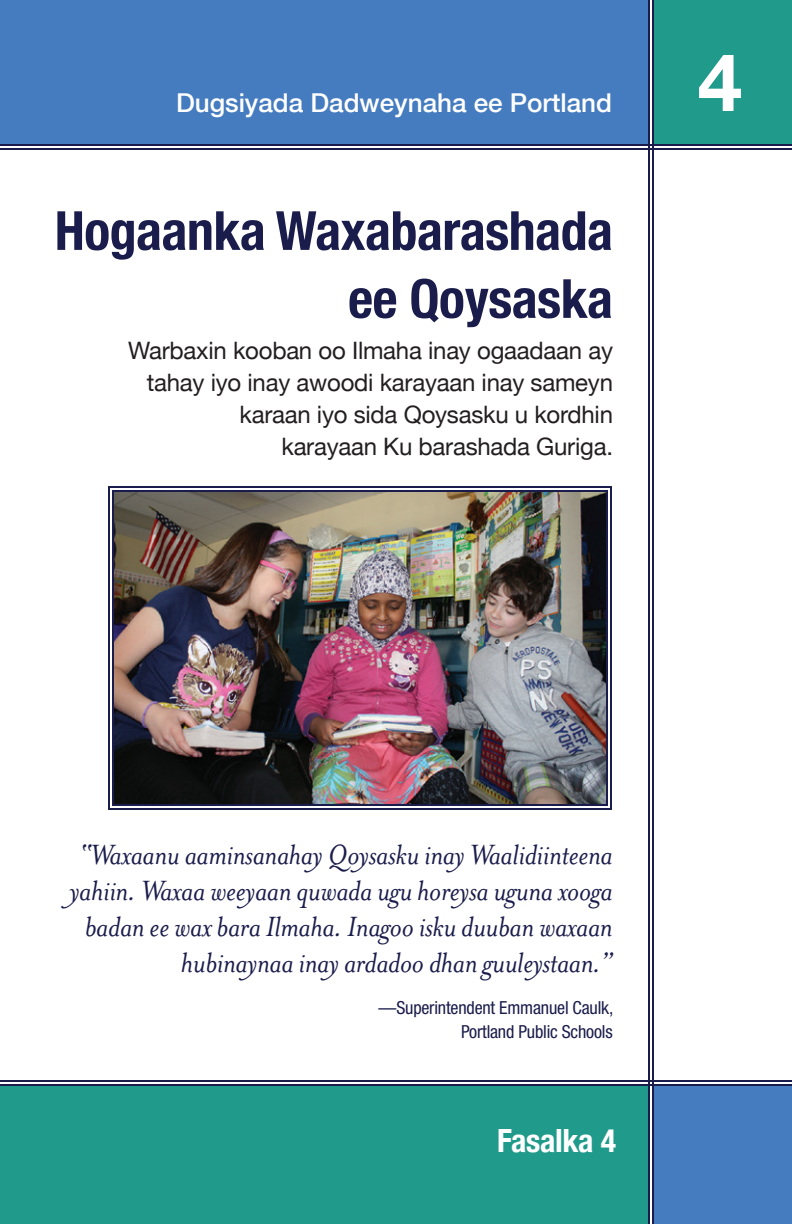
<style>
.page{position:relative;width:792px;height:1224px;background:#fff}
.page>*{position:absolute;margin:0;border:0;box-sizing:border-box;transform-origin:0 0}
.t1{font:700 80px "Helvetica Neue";color:#fff}
.t2{font:700 condensed 54px/68px "Helvetica Neue";letter-spacing:-.01em;color:#1a1c4b;text-align:right}
.t3{font:italic 32px/36px "Mrs Eaves";letter-spacing:-.01em;color:#1a1c4b;text-align:right}
.t4{font:700 condensed 32px "Helvetica Neue";letter-spacing:-.01em;color:#fff}
.t5{font:500 26px "Helvetica Neue";color:#fff}
.t6{font:24px/32px "Helvetica Neue";letter-spacing:-.01em;color:#231f20;text-align:right}
.t7{font:condensed 18px/24px "Helvetica Neue";letter-spacing:-.01em;color:#1a1c4b;text-align:right}
</style>
<div class="page">
<div style="left:0;top:0;width:648px;height:144px;background:#457bbf"></div>
<div style="left:0;top:1084px;width:648px;height:140px;background:#209a8b"></div>
<div style="left:652px;top:1086px;width:140px;height:138px;background:#457bbf"></div>
<div style="left:652px;top:0;width:140px;height:145px;background:#209a8b"></div>
<hr style="left:652px;top:0;width:2px;height:1224px;background:#1a1c4b">
<hr style="left:648px;top:0;width:2px;height:1224px;background:#1a1c4b">
<img style="left:108px;top:486px;width:504px;height:324px">
<div style="left:112px;top:490px;width:496px;height:316px;border:2px solid #1a1c4b"></div>
<hr style="left:0;top:1080px;width:792px;height:2px;background:#1a1c4b">
<hr style="left:0;top:1084px;width:792px;height:2px;background:#1a1c4b">
<hr style="left:0;top:144px;width:792px;height:2px;background:#1a1c4b">
<hr style="left:0;top:148px;width:792px;height:2px;background:#1a1c4b">
<p class="t5" style="left:176px;top:82px;width:437px">Dugsiyada Dadweynaha ee Portland</p>
<h2 class="t2" style="left:55px;top:193px;width:560px">Hogaanka Waxabarashada ee Qoysaska</h2>
<p class="t6" style="left:128px;top:336px;width:486px">Warbaxin kooban oo Ilmaha inay ogaadaan ay tahay iyo inay awoodi karayaan inay sameyn karaan iyo sida Qoysasku u kordhin<br>karayaan Ku barashada Guriga.</p>
<h1 class="t1" style="left:698px;top:20px;width:46px">4</h1>
<p class="t3" style="left:70px;top:837px;width:545px">“Waxaanu aaminsanahay Qoysasku inay Waalidiinteena yahiin. Waxaa weeyaan quwada ugu horeysa uguna xooga badan ee wax bara Ilmaha. Inagoo isku duuban waxaan hubinaynaa inay ardadoo dhan guuleystaan.”</p>
<p class="t7" style="left:379px;top:996px;width:236px">—Superintendent Emmanuel Caulk,<br>Portland Public Schools</p>
<p class="t4" style="left:497px;top:1114px;width:120px">Fasalka 4</p>
</div>
